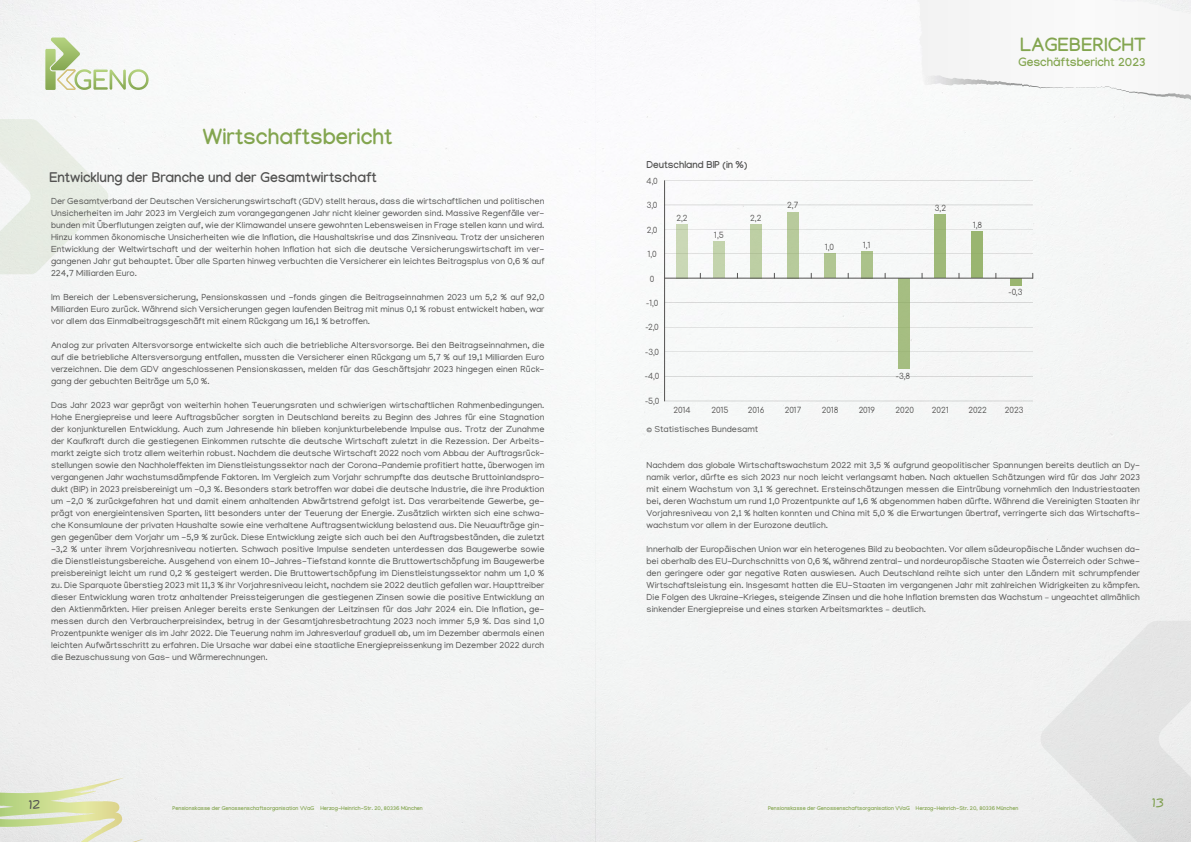
<style>
.page{position:relative;width:1191px;height:842px;background:#fff}
.page>*{position:absolute;margin:0;border:0;box-sizing:border-box;transform-origin:0 0}
.t1{font:700 22px "Manjari";color:#83a54f}
.t2{font:700 19px "Manjari";letter-spacing:.015em;color:#83a54f}
.t3{font:700 14px "Manjari";color:#525251}
.t4{font:700 12px "Manjari";color:#83a54f}
.t5{font:italic 12px "Sys Falso";color:#525251}
.t6{font:italic 12px "Sys Falso";color:#83a54f}
.t7{font:700 10px "Manjari";color:#525251}
.t8{font:9px/12px "Manjari";color:#525251;text-align:justify}
.t9{font:8px "Comfortaa";color:#535251}
.t10{font:700 5.5px "Manjari";color:#83a54f}
</style>
<div class="page">
<svg style="left:916px;top:0;width:8px;height:74px"></svg>
<svg style="left:0;top:777px;width:145px;height:65px;background:#e1e5cb"></svg>
<svg style="left:45px;top:38px;width:104px;height:52px"></svg>
<img style="left:0;top:119px;width:108px;height:155px">
<hr style="left:664px;top:205px;width:368px;height:1px;background:#535251">
<hr style="left:664px;top:229px;width:368px;height:1px;background:#535251">
<hr style="left:664px;top:181px;width:368px;height:1px;background:#535251">
<hr style="left:664px;top:254px;width:368px;height:1px;background:#535251">
<hr style="left:664px;top:302px;width:368px;height:1px;background:#535251">
<hr style="left:664px;top:327px;width:368px;height:1px;background:#535251">
<hr style="left:664px;top:352px;width:368px;height:1px;background:#535251">
<hr style="left:664px;top:376px;width:368px;height:1px;background:#535251">
<hr style="left:664px;top:401px;width:368px;height:1px;background:#535251">
<hr style="left:664px;top:181px;width:1px;height:220px;background:#535251">
<div style="left:971px;top:231px;width:12px;height:47px;background:#9ab570"></div>
<div style="left:1009px;top:278px;width:12px;height:7px;background:#9ab570"></div>
<div style="left:934px;top:214px;width:12px;height:64px;background:#9fb979"></div>
<div style="left:897px;top:278px;width:12px;height:91px;background:#a5be81"></div>
<div style="left:860px;top:251px;width:12px;height:27px;background:#abc28a"></div>
<div style="left:824px;top:254px;width:11px;height:24px;background:#b1c692"></div>
<div style="left:787px;top:212px;width:11px;height:66px;background:#b7ca9b"></div>
<div style="left:750px;top:224px;width:11px;height:54px;background:#bdcfa4"></div>
<div style="left:713px;top:241px;width:12px;height:37px;background:#c3d4ad"></div>
<div style="left:676px;top:224px;width:12px;height:54px;background:#cad8b6"></div>
<hr style="left:664px;top:278px;width:368px;height:1px;background:#535251">
<h1 class="t1" style="left:203px;top:124px;width:191px">Wirtschaftsbericht</h1>
<h3 class="t3" style="left:49px;top:169px;width:329px">Entwicklung der Branche und der Gesamtwirtschaft</h3>
<p class="t8" style="left:51px;top:195px;width:495px">Der Gesamtverband der Deutschen Versicherungswirtschaft (GDV) stellt heraus, dass die wirtschaftlichen und politischen Unsicherheiten im Jahr 2023 im Vergleich zum vorangegangenen Jahr nicht kleiner geworden sind. Massive Regenfälle ver&shy;bunden mit Überflutungen zeigten auf, wie der Klimawandel unsere gewohnten Lebensweisen in Frage stellen kann und wird.<br>Hinzu kommen ökonomische Unsicherheiten wie die Inflation, die Haushaltskrise und das Zinsniveau. Trotz der unsicheren Entwicklung der Weltwirtschaft und der weiterhin hohen Inflation hat sich die deutsche Versicherungswirtschaft im ver&shy;gangenen Jahr gut behauptet. Über alle Sparten hinweg verbuchten die Versicherer ein leichtes Beitragsplus von 0,6 % auf 224,7 Milliarden Euro.</p>
<p class="t8" style="left:51px;top:291px;width:495px">Im Bereich der Lebensversicherung, Pensionskassen und -fonds gingen die Beitragseinnahmen 2023 um 5,2 % auf 92,0<br>Milliarden Euro zurück. Während sich Versicherungen gegen laufenden Beitrag mit minus 0,1 % robust entwickelt haben, war vor allem das Einmalbeitragsgeschäft mit einem Rückgang um 16,1 % betroffen.</p>
<p class="t8" style="left:51px;top:339px;width:495px">Analog zur privaten Altersvorsorge entwickelte sich auch die betriebliche Altersvorsorge. Bei den Beitragseinnahmen, die auf die betriebliche Altersversorgung entfallen, mussten die Versicherer einen Rückgang um 5,7 % auf 19,1 Milliarden Euro verzeichnen. Die dem GDV angeschlossenen Pensionskassen, melden für das Geschäftsjahr 2023 hingegen einen Rück&shy;gang der gebuchten Beiträge um 5,0 %.</p>
<p class="t8" style="left:51px;top:399px;width:495px">Das Jahr 2023 war geprägt von weiterhin hohen Teuerungsraten und schwierigen wirtschaftlichen Rahmenbedingungen.<br>Hohe Energiepreise und leere Auftragsbücher sorgten in Deutschland bereits zu Beginn des Jahres für eine Stagnation der konjunkturellen Entwicklung. Auch zum Jahresende hin blieben konjunkturbelebende Impulse aus. Trotz der Zunahme der Kaufkraft durch die gestiegenen Einkommen rutschte die deutsche Wirtschaft zuletzt in die Rezession. Der Arbeits&shy;markt zeigte sich trotz allem weiterhin robust. Nachdem die deutsche Wirtschaft 2022 noch vom Abbau der Auftragsrück&shy;stellungen sowie den Nachholeffekten im Dienstleistungssektor nach der Corona-Pandemie profitiert hatte, überwogen im vergangenen Jahr wachstumsdämpfende Faktoren. Im Vergleich zum Vorjahr schrumpfte das deutsche Bruttoinlandspro&shy;dukt (BIP) in 2023 preisbereinigt um -0,3 %. Besonders stark betroffen war dabei die deutsche Industrie, die ihre Produktion um -2,0 % zurückgefahren hat und damit einem anhaltenden Abwärtstrend gefolgt ist. Das verarbeitende Gewerbe, ge&shy;prägt von energieintensiven Sparten, litt besonders unter der Teuerung der Energie. Zusätzlich wirkten sich eine schwa&shy;che Konsumlaune der privaten Haushalte sowie eine verhaltene Auftragsentwicklung belastend aus. Die Neuaufträge gin&shy;gen gegenüber dem Vorjahr um -5,9 % zurück. Diese Entwicklung zeigte sich auch bei den Auftragsbeständen, die zuletzt -3,2 % unter ihrem Vorjahresniveau notierten. Schwach positive Impulse sendeten unterdessen das Baugewerbe sowie die Dienstleistungsbereiche. Ausgehend von einem 10-Jahres-Tiefstand konnte die Bruttowertschöpfung im Baugewerbe preisbereinigt leicht um rund 0,2 % gesteigert werden. Die Bruttowertschöpfung im Dienstleistungssektor nahm um 1,0 % zu. Die Sparquote überstieg 2023 mit 11,3 % ihr Vorjahresniveau leicht, nachdem sie 2022 deutlich gefallen war. Haupttreiber dieser Entwicklung waren trotz anhaltender Preissteigerungen die gestiegenen Zinsen sowie die positive Entwicklung an den Aktienmärkten. Hier preisen Anleger bereits erste Senkungen der Leitzinsen für das Jahr 2024 ein. Die Inflation, ge&shy;messen durch den Verbraucherpreisindex, betrug in der Gesamtjahresbetrachtung 2023 noch immer 5,9 %. Das sind 1,0<br>Prozentpunkte weniger als im Jahr 2022. Die Teuerung nahm im Jahresverlauf graduell ab, um im Dezember abermals einen leichten Aufwärtsschritt zu erfahren. Die Ursache war dabei eine staatliche Energiepreissenkung im Dezember 2022 durch die Bezuschussung von Gas- und Wärmerechnungen.</p>
<h3 class="t5" style="left:28px;top:797px;width:13px">12</h3>
<p class="t10" style="left:173px;top:804px;width:252px">Pensionskasse der Genossenschaftsorganisation VVaG Herzog-Heinrich-Str. 20, 80336 München</p>
<p class="t7" style="left:646px;top:159px;width:102px">Deutschland BIP (in %)</p>
<h2 class="t2" style="left:1020px;top:33px;width:127px">LAGEBERICHT</h2>
<h3 class="t4" style="left:1018px;top:55px;width:129px">Geschäftsbericht 2023</h3>
<p class="t9" style="left:646px;top:174px;width:13px">4,0</p>
<p class="t9" style="left:647px;top:198px;width:12px">3,0</p>
<p class="t9" style="left:647px;top:223px;width:12px">2,0</p>
<p class="t9" style="left:647px;top:247px;width:11px">1,0</p>
<p class="t9" style="left:650px;top:271px;width:6px">0</p>
<p class="t9" style="left:646px;top:296px;width:14px">-1,0</p>
<p class="t9" style="left:645px;top:320px;width:15px">-2,0</p>
<p class="t9" style="left:645px;top:345px;width:15px">-3,0</p>
<p class="t9" style="left:645px;top:369px;width:16px">-4,0</p>
<p class="t9" style="left:645px;top:394px;width:16px">-5,0</p>
<p class="t9" style="left:676px;top:211px;width:13px">2,2</p>
<p class="t9" style="left:750px;top:211px;width:13px">2,2</p>
<p class="t9" style="left:714px;top:228px;width:11px">1,5</p>
<p class="t9" style="left:787px;top:198px;width:12px">2,7</p>
<p class="t9" style="left:935px;top:201px;width:13px">3,2</p>
<p class="t9" style="left:825px;top:240px;width:11px">1,0</p>
<p class="t9" style="left:862px;top:238px;width:9px">1,1</p>
<p class="t9" style="left:972px;top:218px;width:11px">1,8</p>
<p class="t9" style="left:1008px;top:285px;width:15px">-0,3</p>
<p class="t9" style="left:896px;top:369px;width:16px">-3,8</p>
<p class="t9" style="left:673px;top:403px;width:19px">2014</p>
<p class="t9" style="left:711px;top:403px;width:18px">2015</p>
<p class="t9" style="left:748px;top:403px;width:18px">2016</p>
<p class="t9" style="left:784px;top:403px;width:18px">2017</p>
<p class="t9" style="left:822px;top:403px;width:18px">2018</p>
<p class="t9" style="left:858px;top:403px;width:18px">2019</p>
<p class="t9" style="left:895px;top:403px;width:20px">2020</p>
<p class="t9" style="left:932px;top:403px;width:18px">2021</p>
<p class="t9" style="left:968px;top:403px;width:20px">2022</p>
<p class="t9" style="left:1005px;top:403px;width:20px">2023</p>
<p class="t8" style="left:646px;top:423px;width:113px">© Statistisches Bundesamt</p>
<p class="t8" style="left:646px;top:459px;width:495px">Nachdem das globale Wirtschaftswachstum 2022 mit 3,5 % aufgrund geopolitischer Spannungen bereits deutlich an Dy&shy;namik verlor, dürfte es sich 2023 nur noch leicht verlangsamt haben. Nach aktuellen Schätzungen wird für das Jahr 2023 mit einem Wachstum von 3,1 % gerechnet. Ersteinschätzungen messen die Eintrübung vornehmlich den Industriestaaten bei, deren Wachstum um rund 1,0 Prozentpunkte auf 1,6 % abgenommen haben dürfte. Während die Vereinigten Staaten ihr Vorjahresniveau von 2,1 % halten konnten und China mit 5,0 % die Erwartungen übertraf, verringerte sich das Wirtschafts&shy;wachstum vor allem in der Eurozone deutlich.</p>
<p class="t8" style="left:646px;top:543px;width:495px">Innerhalb der Europäischen Union war ein heterogenes Bild zu beobachten. Vor allem südeuropäische Länder wuchsen da&shy;bei oberhalb des EU-Durchschnitts von 0,6 %, während zentral- und nordeuropäische Staaten wie Österreich oder Schwe&shy;den geringere oder gar negative Raten auswiesen. Auch Deutschland reihte sich unter den Ländern mit schrumpfender Wirtschaftsleistung ein. Insgesamt hatten die EU-Staaten im vergangenen Jahr mit zahlreichen Widrigkeiten zu kämpfen.<br>Die Folgen des Ukraine-Krieges, steigende Zinsen und die hohe Inflation bremsten das Wachstum – ungeachtet allmählich sinkender Energiepreise und eines starken Arbeitsmarktes – deutlich.</p>
<p class="t10" style="left:768px;top:804px;width:252px">Pensionskasse der Genossenschaftsorganisation VVaG Herzog-Heinrich-Str. 20, 80336 München</p>
<h3 class="t6" style="left:1151px;top:794px;width:13px">13</h3>
</div>
